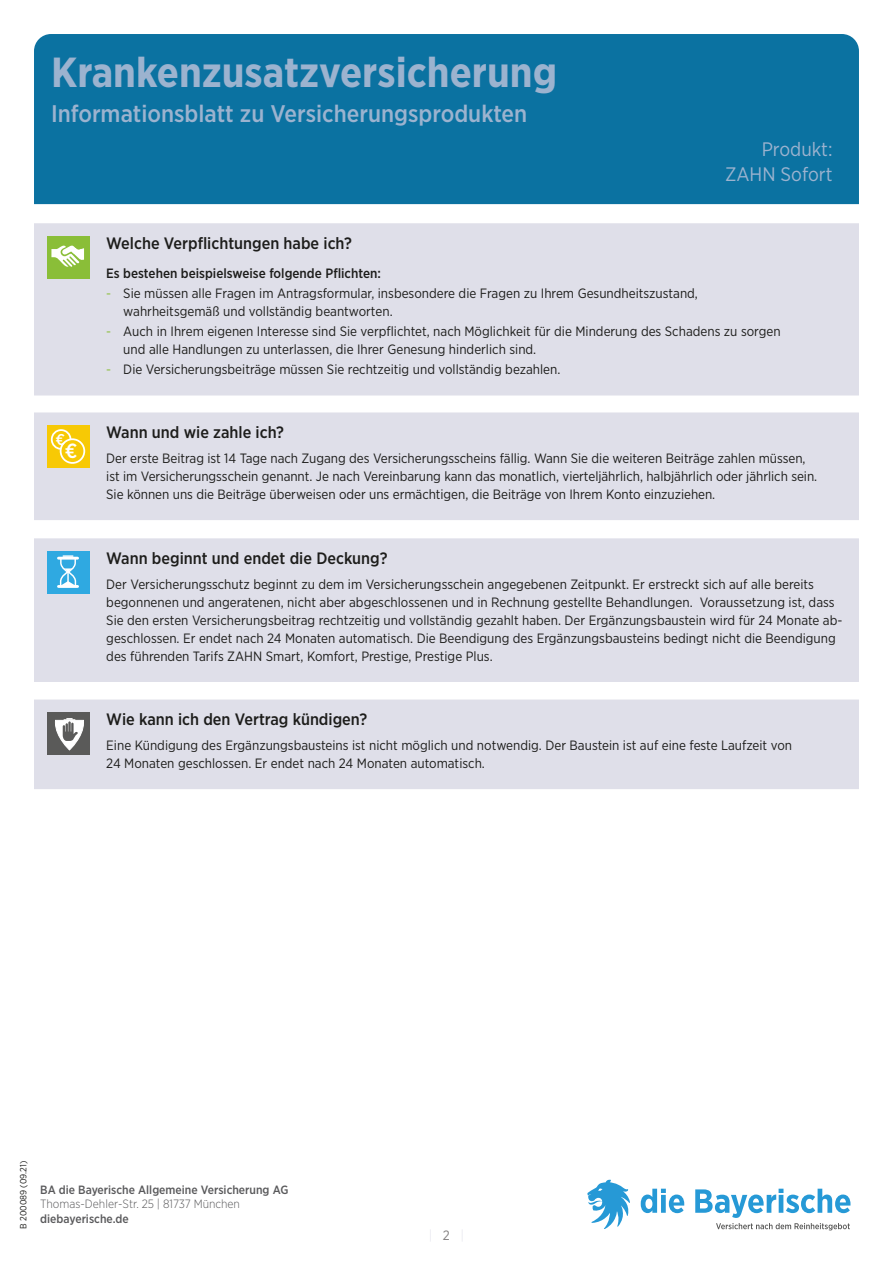
<style>
.page{position:relative;width:893px;height:1263px;background:#fff}
.page>*{position:absolute;margin:0;border:0;box-sizing:border-box;transform-origin:0 0}
.t1{font:700 42px "Gotham Narrow";color:#9cb3cf}
.t2{font:500 24px "Gotham Narrow";color:#9cb3cf}
.t3{font:500 20.55px "Gotham Narrow";color:#fff}
.t4{font:19.5px/25.5px "Gotham Narrow";color:#9cb3cf;text-align:right}
.head_fliess_11_Käs{font:500 16.5px "Gotham Narrow";color:#1d1d1b}
.t5{font:500 15.6px "Gotham Narrow";color:#fff}
.fliess{font:13.5px/18px "Gotham Narrow";color:#1d1d1b}
.fliess_Aufzählung{font:13.5px/18px "Gotham Narrow";color:#1d1d1b}
.subhead_Aufzählung{font:500 13.5px "Gotham Narrow";color:#1d1d1b}
.Einleitungstext{font:500 12px "Gotham Narrow";color:#59595b}
.copy{font:300 12px "Gotham Narrow";color:#59595b}
.copy-2{font:500 12px "Gotham Narrow";color:#59595b}
.t6{font:9px "Gotham Narrow";color:#1d1d1b}
.s1{color:#8abe38}
</style>
<div class="page">
<div style="left:34px;top:34px;width:825px;height:170px;background:#0b72a1"></div>
<svg style="left:641px;top:1189px;width:43px;height:24px"></svg>
<svg style="left:695px;top:1189px;width:155px;height:41px"></svg>
<svg style="left:587px;top:1179px;width:43px;height:50px"></svg>
<div style="left:34px;top:538px;width:825px;height:144px;background:#dfdfe9"></div>
<div style="left:47px;top:551px;width:42px;height:43px;background:#2fa9e1"></div>
<hr style="left:58px;top:557px;width:20px;height:3px;background:#fff">
<hr style="left:58px;top:585px;width:20px;height:3px;background:#fff">
<svg style="left:59px;top:555px;width:18px;height:33px"></svg>
<div style="left:34px;top:699px;width:825px;height:90px;background:#dfdfe9"></div>
<div style="left:47px;top:712px;width:42px;height:43px;background:#5a5a59"></div>
<svg style="left:55px;top:718px;width:29px;height:33px"></svg>
<div style="left:34px;top:412px;width:825px;height:108px;background:#dfdfe9"></div>
<div style="left:47px;top:425px;width:42px;height:43px;background:#f7c905"></div>
<div style="left:51px;top:429px;width:20px;height:21px;border:2px solid #fff;border-radius:50%"></div>
<div style="left:61px;top:439px;width:23px;height:24px;background:#f7c905;border-radius:50%"></div>
<div style="left:60px;top:438px;width:25px;height:26px;border:2px solid #fff;border-radius:50%"></div>
<div style="left:34px;top:223px;width:825px;height:172px;background:#dfdfe9"></div>
<div style="left:47px;top:236px;width:42px;height:43px;background:#8abe38"></div>
<svg style="left:51px;top:245px;width:33px;height:22px"></svg>
<p class="t1" style="left:51px;top:45px;width:507px">Krankenzusatzversicherung</p>
<p class="t2" style="left:51px;top:98px;width:478px">Informationsblatt zu Versicherungsprodukten</p>
<p class="t4" style="left:725px;top:136px;width:109px">Produkt:<br>ZAHN Sofort</p>
<p class="t5" style="left:56px;top:429px;width:11px">€</p>
<p class="t3" style="left:65px;top:438px;width:14px">€</p>
<p class="head_fliess_11_Käs" style="left:106px;top:233px;width:247px">Welche Verpflichtungen habe ich?</p>
<p class="subhead_Aufzählung" style="left:106px;top:265px;width:276px">Es bestehen beispielsweise folgende Pflichten:</p>
<p class="fliess_Aufzählung" style="left:123px;top:284px;width:576px;text-indent:-17px"><span class="s1">-</span> Sie müssen alle Fragen im Antragsformular, insbesondere die Fragen zu Ihrem Gesundheitszustand, wahrheitsgemäß und vollständig beantworten.</p>
<p class="fliess_Aufzählung" style="left:123px;top:322px;width:659px;text-indent:-17px"><span class="s1">-</span> Auch in Ihrem eigenen Interesse sind Sie verpflichtet, nach Möglichkeit für die Minderung des Schadens zu sorgen und alle Handlungen zu unterlassen, die Ihrer Genesung hinderlich sind.</p>
<p class="fliess_Aufzählung" style="left:106px;top:360px;width:456px"><span class="s1">-</span> Die Versicherungsbeiträge müssen Sie rechtzeitig und vollständig bezahlen.</p>
<p class="head_fliess_11_Käs" style="left:106px;top:422px;width:179px">Wann und wie zahle ich?</p>
<p class="fliess" style="left:106px;top:449px;width:712px">Der erste Beitrag ist 14 Tage nach Zugang des Versicherungsscheins fällig. Wann Sie die weiteren Beiträge zahlen müssen, ist im Versicherungsschein genannt. Je nach Vereinbarung kann das monatlich, vierteljährlich, halbjährlich oder jährlich sein.<br>Sie können uns die Beiträge überweisen oder uns ermächtigen, die Beiträge von Ihrem Konto einzuziehen.</p>
<p class="head_fliess_11_Käs" style="left:106px;top:548px;width:283px">Wann beginnt und endet die Deckung?</p>
<p class="fliess" style="left:106px;top:575px;width:738px">Der Versicherungsschutz beginnt zu dem im Versicherungsschein angegebenen Zeitpunkt. Er erstreckt sich auf alle bereits begonnenen und angeratenen, nicht aber abgeschlossenen und in Rechnung gestellte Behandlungen. Voraussetzung ist, dass Sie den ersten Versicherungsbeitrag rechtzeitig und vollständig gezahlt haben. Der Ergänzungsbaustein wird für 24 Monate ab&shy;geschlossen. Er endet nach 24 Monaten automatisch. Die Beendigung des Ergänzungsbausteins bedingt nicht die Beendigung des führenden Tarifs ZAHN Smart, Komfort, Prestige, Prestige Plus.</p>
<p class="head_fliess_11_Käs" style="left:106px;top:709px;width:262px">Wie kann ich den Vertrag kündigen?</p>
<p class="fliess" style="left:106px;top:736px;width:687px">Eine Kündigung des Ergänzungsbausteins ist nicht möglich und notwendig. Der Baustein ist auf eine feste Laufzeit von</p>
<p class="fliess" style="left:106px;top:754px;width:380px">24 Monaten geschlossen. Er endet nach 24 Monaten automatisch.</p>
<p class="t6" style="left:18px;top:1229px;width:70px;rotate:-90deg">B 200089 (09.21)</p>
<p class="Einleitungstext" style="left:40px;top:1182px;width:250px">BA die Bayerische Allgemeine Versicherung AG</p>
<p class="copy" style="left:40px;top:1197px;width:201px">Thomas-Dehler-Str. 25 | 81737 München</p>
<p class="copy-2" style="left:40px;top:1211px;width:90px">diebayerische.de</p>
</div>
